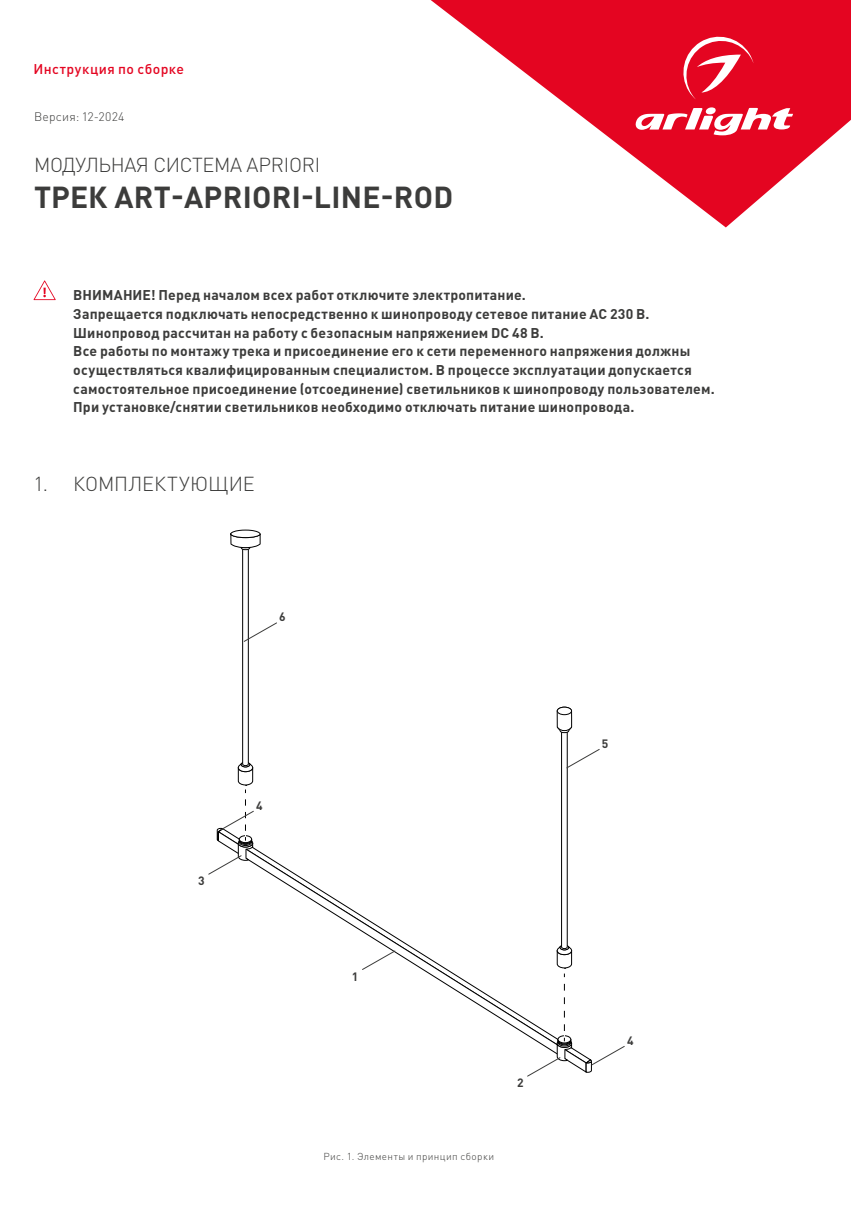
<style>
.page{position:relative;width:851px;height:1214px;background:#fff}
.page>*{position:absolute;margin:0;border:0;box-sizing:border-box;transform-origin:0 0}
.t1{font:700 30px "DIN Pro";letter-spacing:.01em;color:#3c3c3b}
.t2{font:300 20px "DIN Pro";letter-spacing:-.01em;color:#3c3c3b}
.t3{font:700 14px/18.8px "DIN Pro";letter-spacing:.015em;color:#3c3c3b}
.t4{font:500 14px "DIN Pro";letter-spacing:.035em;color:#e40521}
.t5{font:300 12.2px "DIN Pro";letter-spacing:.015em;color:#3d3d3c}
.t6{font:700 12px "DIN Pro";color:#3c3c3b}
.t7{font:300 10px "DIN Pro";letter-spacing:.04em;color:#3c3c3b}
</style>
<div class="page">
<svg style="left:254px;top:848px;width:330px;height:224px"></svg>
<svg style="left:34px;top:280px;width:22px;height:20px"></svg>
<svg style="left:362px;top:950px;width:33px;height:20px"></svg>
<svg style="left:527px;top:983px;width:45px;height:93px"></svg>
<svg style="left:584px;top:1046px;width:41px;height:27px"></svg>
<svg style="left:208px;top:799px;width:46px;height:75px"></svg>
<svg style="left:230px;top:529px;width:47px;height:264px"></svg>
<svg style="left:556px;top:706px;width:43px;height:271px"></svg>
<svg style="left:430px;top:0;width:420px;height:227px;fill:#e40521"></svg>
<svg style="left:632px;top:107px;width:161px;height:31px"></svg>
<svg style="left:678px;top:32px;width:75px;height:67px"></svg>
<p class="t4" style="left:34px;top:60px;width:152px">Инструкция по сборке</p>
<p class="t5" style="left:34px;top:108px;width:92px">Версия: 12-2024</p>
<h2 class="t2" style="left:34px;top:151px;width:288px">МОДУЛЬНАЯ СИСТЕМА APRIORI</h2>
<h1 class="t1" style="left:34px;top:176px;width:420px">ТРЕК ART-APRIORI-LINE-ROD</h1>
<p class="t3" style="left:73px;top:285px;width:643px">ВНИМАНИЕ! Перед началом всех работ отключите электропитание.<br>Запрещается подключать непосредственно к шинопроводу сетевое питание АС 230 В.<br>Шинопровод рассчитан на работу с безопасным напряжением DC 48 В.<br>Все работы по монтажу трека и присоединение его к сети переменного напряжения должны осуществляться квалифицированным специалистом. В процессе эксплуатации допускается самостоятельное присоединение (отсоединение) светильников к шинопроводу пользователем.<br>При установке/снятии светильников необходимо отключать питание шинопровода.</p>
<h2 class="t2" style="left:34px;top:470px;width:223px">1. КОМПЛЕКТУЮЩИЕ</h2>
<p class="t6" style="left:279px;top:608px;width:8px">6</p>
<p class="t6" style="left:198px;top:872px;width:8px">3</p>
<p class="t6" style="left:256px;top:797px;width:8px">4</p>
<p class="t6" style="left:352px;top:967px;width:8px">1</p>
<p class="t6" style="left:517px;top:1074px;width:8px">2</p>
<p class="t7" style="left:323px;top:1149px;width:172px">Рис. 1. Элементы и принцип сборки</p>
<p class="t6" style="left:602px;top:735px;width:8px">5</p>
<p class="t6" style="left:627px;top:1032px;width:8px">4</p>
</div>
